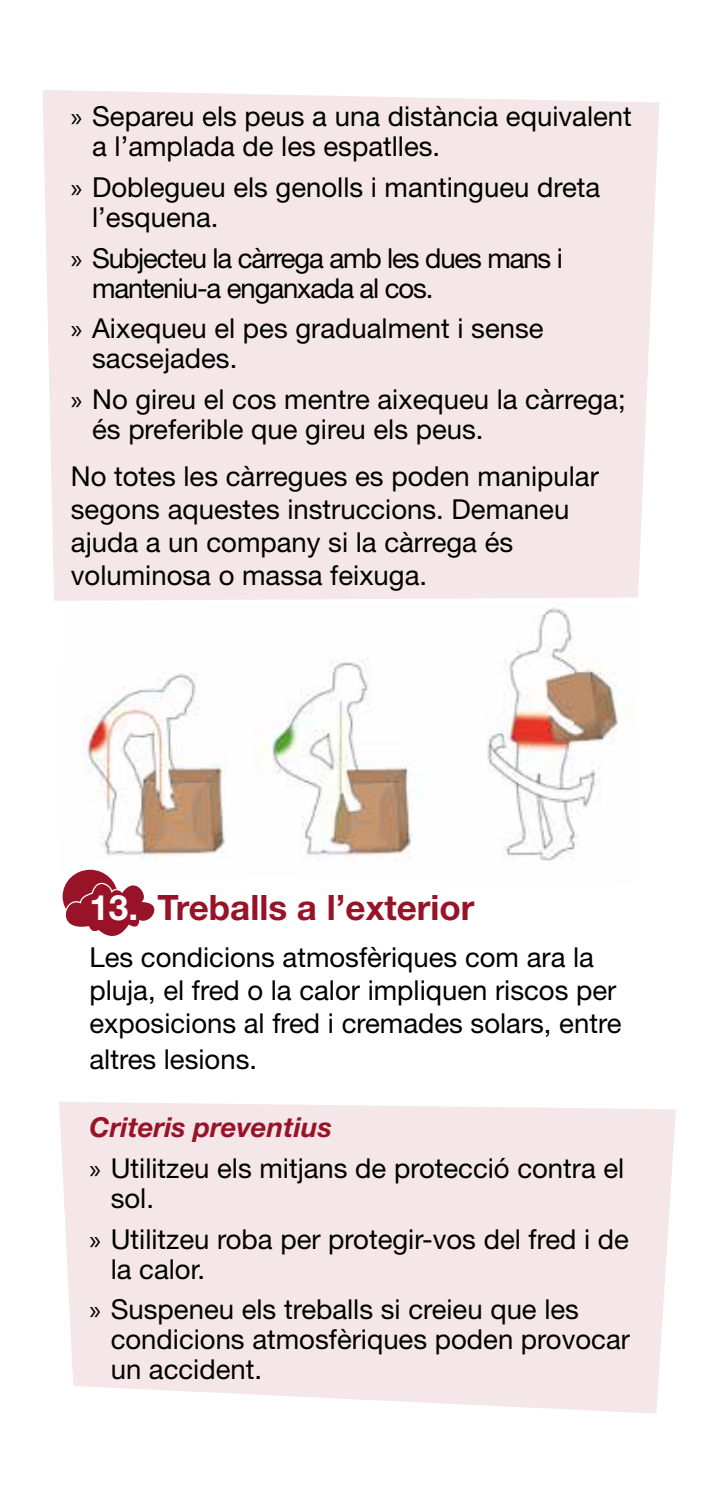
<style>
.page{position:relative;width:709px;height:1489px;background:#fff}
.page>*{position:absolute;margin:0;border:0;box-sizing:border-box;transform-origin:0 0}
.t1{font:700 35px "Helvetica Neue LT Std";color:#991328}
.t2{font:27.5px/30px "Helvetica Neue LT Std";color:#000}
.t3{font:27.5px/30px "Helvetica Neue LT Std";letter-spacing:-.04em;color:#000}
.s1{font-family:"Myriad Pro"}
.s2{color:#fff}
.s3{font-weight:700;font-style:italic;color:#991328}
</style>
<div class="page">
<img style="left:84px;top:607px;width:548px;height:254px">
<div style="left:43px;top:90px;width:616px;height:511px;background:#f5e7e9"></div>
<svg style="left:63px;top:869px;width:55px;height:54px"></svg>
<svg style="left:62px;top:873px;width:93px;height:63px"></svg>
<svg style="left:59px;top:1102px;width:617px;height:311px;background:#f5e8ea"></svg>
<p class="t2" style="left:92px;top:101px;width:541px;text-indent:-21px"><span class="s1">»</span> Separeu els peus a una distància equivalent a l’amplada de les espatlles.</p>
<p class="t2" style="left:92px;top:172px;width:509px;text-indent:-21px"><span class="s1">»</span> Doblegueu els genolls i mantingueu dreta l’esquena.</p>
<p class="t3" style="left:92px;top:242px;width:472px;text-indent:-21px"><span class="s1">»</span> Subjecteu la càrrega amb les dues mans i manteniu-a enganxada al cos.</p>
<p class="t2" style="left:92px;top:313px;width:453px;text-indent:-21px"><span class="s1">»</span> Aixequeu el pes gradualment i sense sacsejades.</p>
<p class="t2" style="left:92px;top:384px;width:535px;text-indent:-21px"><span class="s1">»</span> No gireu el cos mentre aixequeu la càrrega; és preferible que gireu els peus.</p>
<p class="t2" style="left:71px;top:459px;width:529px;line-height:33px">No totes les càrregues es poden manipular segons aquestes instruccions. Demaneu ajuda a un company si la càrrega és voluminosa o massa feixuga.</p>
<p class="t1" style="left:89px;top:885px;width:386px"><span class="s2">13.</span> Treballs a l’exterior</p>
<p class="t2" style="left:89px;top:940px;width:533px;line-height:33px">Les condicions atmosfèriques com ara la pluja, el fred o la calor impliquen riscos per exposicions al fred i cremades solars, entre</p>
<p class="t2" style="left:89px;top:1043px;width:169px">altres lesions.</p>
<p class="t2" style="left:89px;top:1106px;width:536px;line-height:40.5px"><span class="s3">Criteris preventius<br></span><span class="s1">»</span> Utilitzeu els mitjans de protecció contra el</p>
<p class="t2" style="left:89px;top:1177px;width:541px;line-height:40.5px;text-indent:21px">sol.<br><span class="s1">»</span> Utilitzeu roba per protegir-vos del fred i de</p>
<p class="t2" style="left:89px;top:1248px;width:491px;line-height:40.5px;text-indent:21px">la calor.<br><span class="s1">»</span> Suspeneu els treballs si creieu que les</p>
<p class="t2" style="left:111px;top:1323px;width:521px">condicions atmosfèriques poden provocar un accident.</p>
</div>
